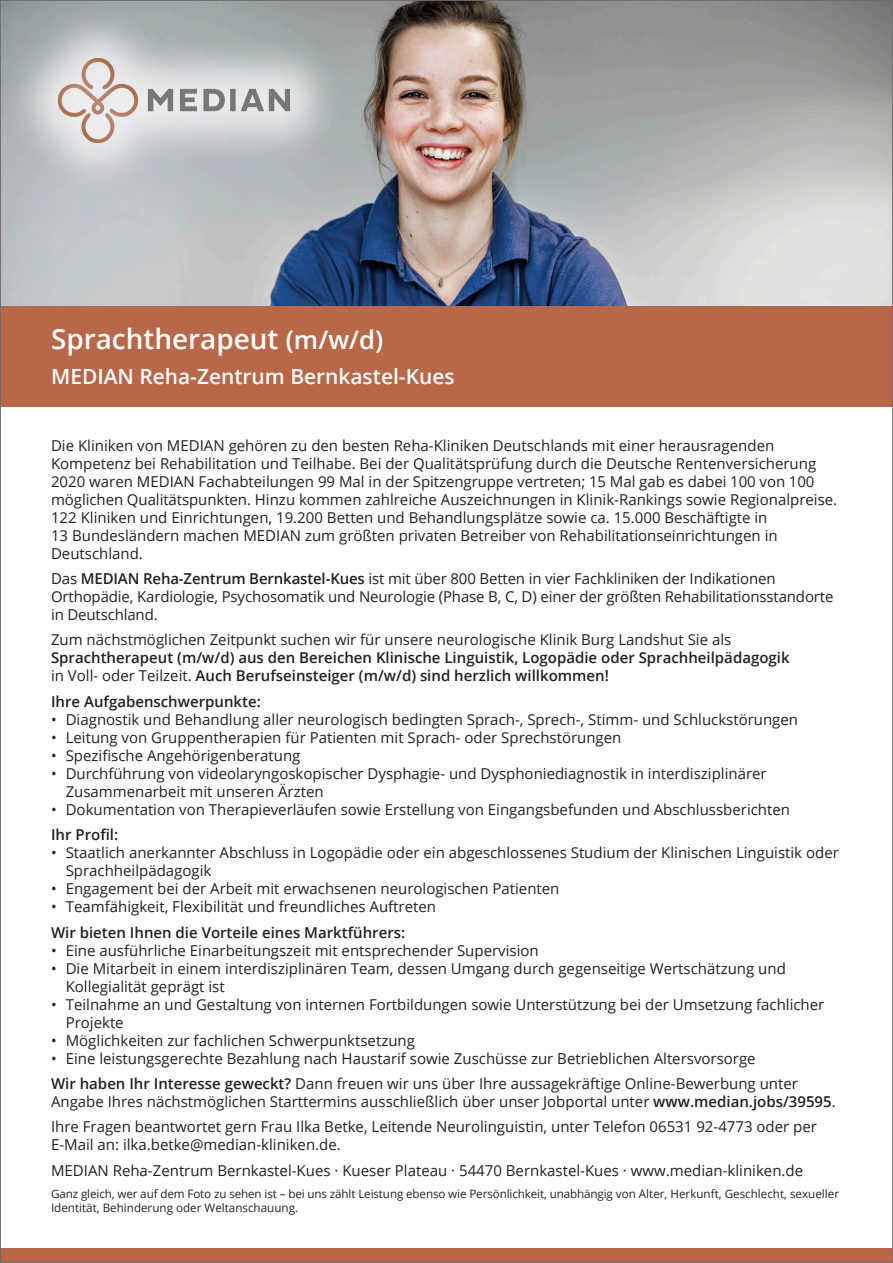
<style>
.page{position:relative;width:893px;height:1263px;background:#fff}
.page>*{position:absolute;margin:0;border:0;box-sizing:border-box;transform-origin:0 0}
.t1{font:600 27.9px "Open Sans";color:#fff}
.t2{font:600 20.85px "Open Sans";color:#fff}
.t3{font:15px/18px "Open Sans";color:#231f20}
.t4{font:600 15px/18px "Open Sans";color:#231f20}
.t5{font:11.7px/14px "Open Sans";letter-spacing:-.01em;color:#231f20}
.s1{font-size:25.5px}
.s2{font-weight:600}
.s3{font-weight:400}
</style>
<div class="page">
<img style="left:2px;top:2px;width:889px;height:304px">
<div style="left:0;top:306px;width:893px;height:100px;background:#b86749"></div>
<div style="left:0;top:1248px;width:893px;height:15px;background:#b86749"></div>
<div style="left:2px;top:3px;width:344px;height:195px;background:#fff;opacity:.75"></div>
<img style="left:51px;top:57px;width:246px;height:88px">
<h1 class="t1" style="left:51px;top:320px;width:334px">Sprachtherapeut <span class="s1">(m/w/d)</span></h1>
<h2 class="t2" style="left:51px;top:362px;width:405px">MEDIAN Reha-Zentrum Bernkastel-Kues</h2>
<p class="t3" style="left:51px;top:436px;width:788px">Die Kliniken von MEDIAN gehören zu den besten Reha-Kliniken Deutschlands mit einer herausragenden Kompetenz bei Rehabilitation und Teilhabe. Bei der Qualitätsprüfung durch die Deutsche Rentenversicherung 2020 waren MEDIAN Fachabteilungen 99 Mal in der Spitzengruppe vertreten; 15 Mal gab es dabei 100 von 100 möglichen Qualitätspunkten. Hinzu kommen zahlreiche Auszeichnungen in Klinik-Rankings sowie Regionalpreise.<br>122 Kliniken und Einrichtungen, 19.200 Betten und Behandlungsplätze sowie ca. 15.000 Beschäftigte in<br>13 Bundesländern machen MEDIAN zum größten privaten Betreiber von Rehabilitationseinrichtungen in Deutschland.</p>
<p class="t3" style="left:51px;top:569px;width:784px">Das <span class="s2">MEDIAN Reha-Zentrum Bernkastel-Kues</span> ist mit über 800 Betten in vier Fachkliniken der Indikationen<br>Orthopädie, Kardiologie, Psychosomatik und Neurologie (Phase B, C, D) einer der größten Rehabilitationsstandorte in Deutschland.</p>
<p class="t3" style="left:51px;top:631px;width:682px">Zum nächstmöglichen Zeitpunkt suchen wir für unsere neurologische Klinik Burg Landshut Sie als</p>
<p class="t4" style="left:51px;top:649px;width:740px">Sprachtherapeut (m/w/d) aus den Bereichen Klinische Linguistik, Logopädie oder Sprachheilpädagogik <span class="s3">in Voll- oder Teilzeit.</span> Auch Berufseinsteiger (m/w/d) sind herzlich willkommen!</p>
<p class="t4" style="left:51px;top:692px;width:211px">Ihre Aufgabenschwerpunkte:</p>
<p class="t3" style="left:51px;top:710px;width:749px">• Diagnostik und Behandlung aller neurologisch bedingten Sprach-, Sprech-, Stimm- und Schluckstörungen</p>
<p class="t3" style="left:51px;top:728px;width:572px">• Leitung von Gruppentherapien für Patienten mit Sprach- oder Sprechstörungen</p>
<p class="t3" style="left:51px;top:746px;width:251px">• Spezifische Angehörigenberatung</p>
<p class="t3" style="left:66px;top:764px;width:702px;text-indent:-15px">• Durchführung von videolaryngoskopischer Dysphagie- und Dysphoniediagnostik in interdisziplinärer<br>Zusammenarbeit mit unseren Ärzten</p>
<p class="t3" style="left:51px;top:800px;width:740px">• Dokumentation von Therapieverläufen sowie Erstellung von Eingangsbefunden und Abschlussberichten</p>
<p class="t4" style="left:51px;top:825px;width:69px">Ihr Profil:</p>
<p class="t3" style="left:66px;top:843px;width:775px;text-indent:-15px">• Staatlich anerkannter Abschluss in Logopädie oder ein abgeschlossenes Studium der Klinischen Linguistik oder<br>Sprachheilpädagogik</p>
<p class="t3" style="left:51px;top:879px;width:510px">• Engagement bei der Arbeit mit erwachsenen neurologischen Patienten</p>
<p class="t3" style="left:51px;top:897px;width:387px">• Teamfähigkeit, Flexibilität und freundliches Auftreten</p>
<p class="t4" style="left:51px;top:923px;width:356px">Wir bieten Ihnen die Vorteile eines Marktführers:</p>
<p class="t3" style="left:51px;top:941px;width:489px">• Eine ausführliche Einarbeitungszeit mit entsprechender Supervision</p>
<p class="t3" style="left:66px;top:959px;width:722px;text-indent:-15px">• Die Mitarbeit in einem interdisziplinären Team, dessen Umgang durch gegenseitige Wertschätzung und<br>Kollegialität geprägt ist</p>
<p class="t3" style="left:66px;top:995px;width:760px;text-indent:-15px">• Teilnahme an und Gestaltung von internen Fortbildungen sowie Unterstützung bei der Umsetzung fachlicher<br>Projekte</p>
<p class="t3" style="left:51px;top:1031px;width:365px">• Möglichkeiten zur fachlichen Schwerpunktsetzung</p>
<p class="t3" style="left:51px;top:1045px;width:748px;line-height:25.3px">• Eine leistungsgerechte Bezahlung nach Haustarif sowie Zuschüsse zur Betrieblichen Altersvorsorge<br><span class="s2">Wir haben Ihr Interesse geweckt?</span> Dann freuen wir uns über Ihre aussagekräftige Online-Bewerbung unter</p>
<p class="t3" style="left:51px;top:1088px;width:786px;line-height:25.3px">Angabe Ihres nächstmöglichen Starttermins ausschließlich über unser Jobportal unter <span class="s2">www.median.jobs/39595</span>.<br>Ihre Fragen beantwortet gern Frau Ilka Betke, Leitende Neurolinguistin, unter Telefon 06531 92-4773 oder per</p>
<p class="t3" style="left:51px;top:1132px;width:754px;line-height:25.3px">E-Mail an: ilka.betke@median-kliniken.de.<br>MEDIAN Reha-Zentrum Bernkastel-Kues · Kueser Plateau · 54470 Bernkastel-Kues · www.median-kliniken.de</p>
<p class="t5" style="left:51px;top:1186px;width:789px">Ganz gleich, wer auf dem Foto zu sehen ist – bei uns zählt Leistung ebenso wie Persönlichkeit, unabhängig von Alter, Herkunft, Geschlecht, sexueller<br>Identität, Behinderung oder Weltanschauung.</p>
</div>
